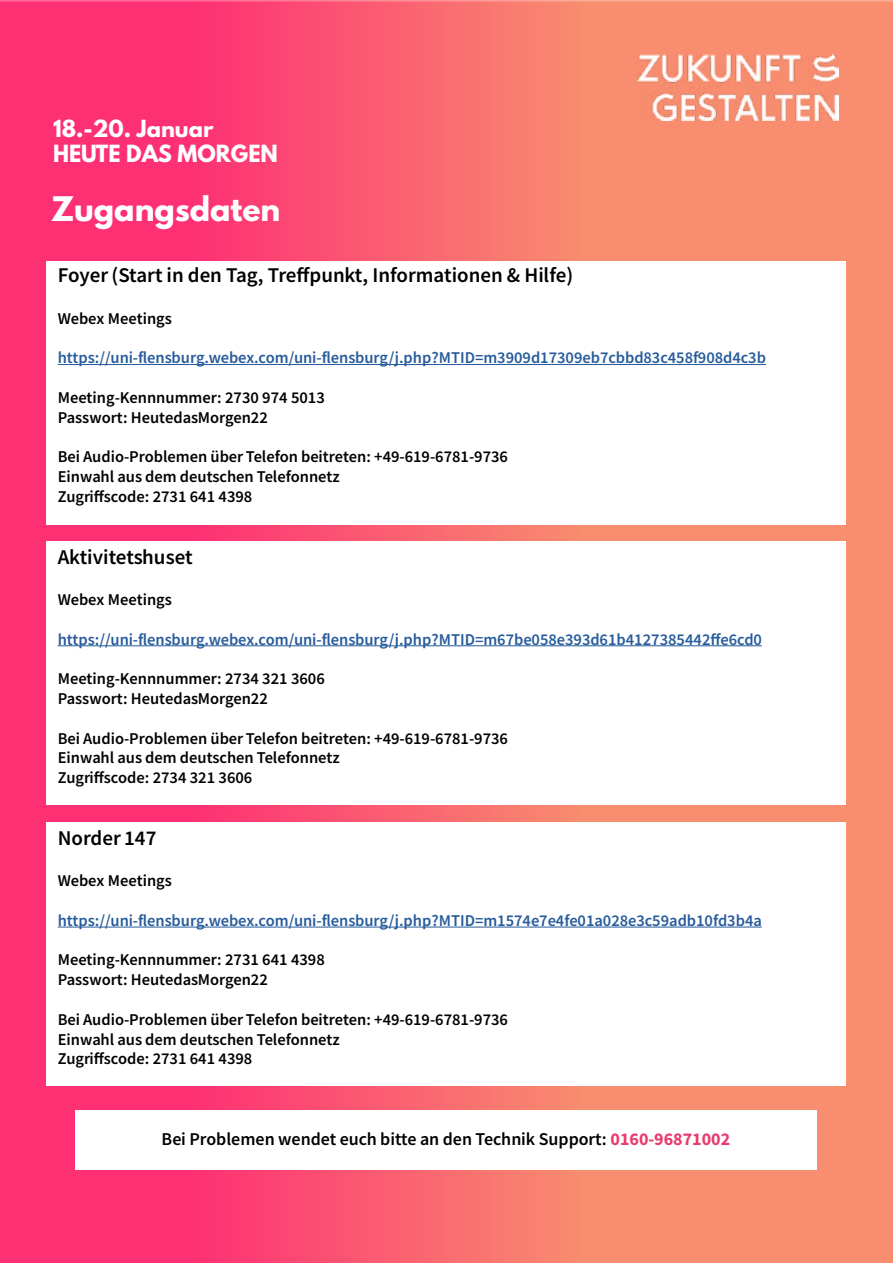
<style>
.page{position:relative;width:893px;height:1263px;background:#fff}
.page>*{position:absolute;margin:0;border:0;box-sizing:border-box;transform-origin:0 0}
.t1{font:700 30px "Hussar";color:#fff}
.t2{font:21px "Source Sans Variable";color:#000}
.t3{font:700 21px/25.2px "Hussar";color:#fff}
.t4{font:18px "Source Sans Variable";color:#000}
.t5{font:16.5px/19.8px "Source Sans Variable";color:#000}
.t6{font:16.5px "Source Sans Variable";color:#275b9b}
.s1{color:#e83c70}
</style>
<div class="page">
<img style="left:0;top:0;width:893px;height:1263px">
<img style="left:637px;top:54px;width:201px;height:67px">
<div style="left:47px;top:261px;width:799px;height:264px;background:#fff"></div>
<div style="left:46px;top:541px;width:800px;height:263px;background:#fff"></div>
<hr style="left:58px;top:364px;width:708px;height:1px;background:#275b9b">
<div style="left:75px;top:1110px;width:741px;height:60px;background:#fff"></div>
<hr style="left:58px;top:645px;width:704px;height:1px;background:#275b9b">
<div style="left:47px;top:822px;width:799px;height:264px;background:#fff"></div>
<hr style="left:58px;top:927px;width:704px;height:1px;background:#275b9b">
<p class="t3" style="left:53px;top:115px;width:226px">18.-20. Januar<br>HEUTE DAS MORGEN</p>
<h1 class="t1" style="left:51px;top:185px;width:231px">Zugangsdaten</h1>
<p class="t2" style="left:58px;top:263px;width:517px">Foyer (Start in den Tag, Treffpunkt, Informationen &amp; Hilfe)</p>
<p class="t5" style="left:58px;top:308px;width:116px">Webex Meetings</p>
<p class="t6" style="left:58px;top:348px;width:710px">https://uni-flensburg.webex.com/uni-flensburg/j.php?MTID=m3909d17309eb7cbbd83c458f908d4c3b</p>
<p class="t5" style="left:58px;top:388px;width:269px">Meeting-Kennnummer: 2730 974 5013<br>Passwort: HeutedasMorgen22</p>
<p class="t5" style="left:58px;top:447px;width:452px">Bei Audio-Problemen über Telefon beitreten: +49-619-6781-9736<br>Einwahl aus dem deutschen Telefonnetz<br>Zugriffscode: 2731 641 4398</p>
<p class="t2" style="left:58px;top:544px;width:137px">Aktivitetshuset</p>
<p class="t5" style="left:58px;top:590px;width:116px">Webex Meetings</p>
<p class="t6" style="left:58px;top:629px;width:706px">https://uni-flensburg.webex.com/uni-flensburg/j.php?MTID=m67be058e393d61b4127385442ffe6cd0</p>
<p class="t5" style="left:58px;top:669px;width:269px">Meeting-Kennnummer: 2734 321 3606<br>Passwort: HeutedasMorgen22</p>
<p class="t5" style="left:58px;top:728px;width:452px">Bei Audio-Problemen über Telefon beitreten: +49-619-6781-9736<br>Einwahl aus dem deutschen Telefonnetz<br>Zugriffscode: 2734 321 3606</p>
<p class="t2" style="left:58px;top:825px;width:100px">Norder 147</p>
<p class="t5" style="left:58px;top:871px;width:116px">Webex Meetings</p>
<p class="t6" style="left:58px;top:910px;width:706px">https://uni-flensburg.webex.com/uni-flensburg/j.php?MTID=m1574e7e4fe01a028e3c59adb10fd3b4a</p>
<p class="t5" style="left:58px;top:950px;width:269px">Meeting-Kennnummer: 2731 641 4398<br>Passwort: HeutedasMorgen22</p>
<p class="t5" style="left:58px;top:1009px;width:452px">Bei Audio-Problemen über Telefon beitreten: +49-619-6781-9736<br>Einwahl aus dem deutschen Telefonnetz<br>Zugriffscode: 2731 641 4398</p>
<p class="t4" style="left:162px;top:1128px;width:570px">Bei Problemen wendet euch bitte an den Technik Support: <span class="s1">0160-96871002</span></p>
</div>
